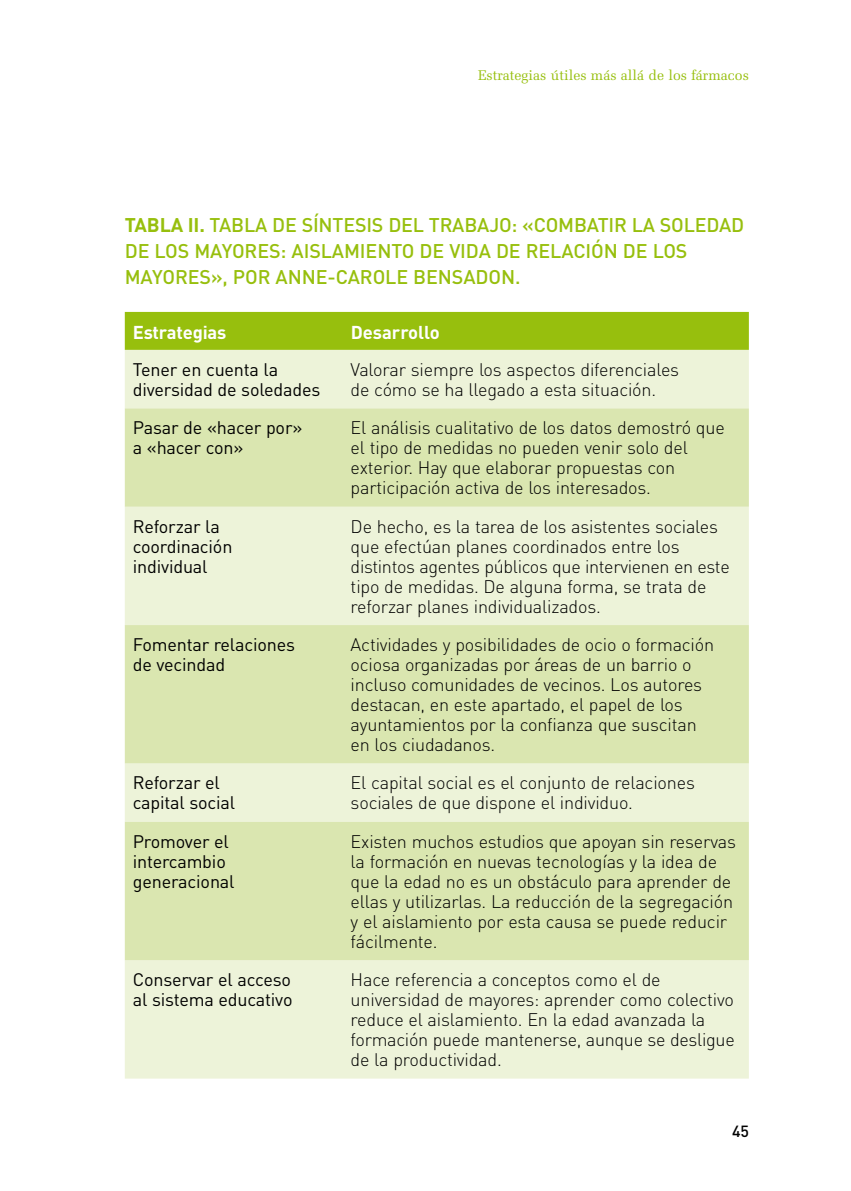
<style>
.page{position:relative;width:851px;height:1191px;background:#fff}
.page>*{position:absolute;margin:0;border:0;box-sizing:border-box;transform-origin:0 0}
.t1{font:500 19.6px/26px "DIN";letter-spacing:-.01em;color:#97bf0d}
.t2{font:700 18.4px "DIN";letter-spacing:-.01em;color:#fff}
.t3{font:300 18px/20px "DIN";letter-spacing:-.01em;color:#000}
.t4{font:18px/20px "DIN";letter-spacing:-.01em;color:#000}
.t5{font:500 16px "DIN";color:#000}
.t6{font:14px "Melior";color:#97bf0d}
.s1{font-weight:700}
</style>
<div class="page">
<div style="left:125px;top:312px;width:623px;height:38px;background:#97bf0d"></div>
<div style="left:125px;top:350px;width:623px;height:728px;background:#edf3d9"></div>
<svg style="left:125px;top:408px;width:623px;height:552px;background:#e0eabd"></svg>
<p class="t6" style="left:478px;top:66px;width:272px">Estrategias útiles más allá de los fármacos</p>
<p class="t1" style="left:125px;top:211px;width:206px"><span class="s1">Tabla II.</span> TABLA DE SÍNTE</p>
<p class="t1" style="left:125px;top:211px;width:620px;text-indent:230px">SIS DEL TRABAJO : «COM BATI R LA SOLEDAD<br>DE LOS MAYORES: AISLAMIENTO</p>
<p class="t1" style="left:419px;top:237px;width:269px">DE VI DA DE RELACIÓN DE LOS</p>
<p class="t1" style="left:125px;top:263px;width:165px">MAYORES», PO R ANNE</p>
<p class="t1" style="left:327px;top:263px;width:99px">-CAROLE BEN</p>
<p class="t1" style="left:452px;top:263px;width:70px">SADON .</p>
<p class="t2" style="left:133px;top:320px;width:95px">Estrategias</p>
<p class="t2" style="left:350px;top:320px;width:90px">Desarrollo</p>
<p class="t4" style="left:133px;top:359px;width:189px">Tener en cuenta la diversidad de soledades</p>
<p class="t3" style="left:350px;top:359px;width:330px">Valorar siempre los aspectos diferenciales de cómo se ha llegado a esta situación.</p>
<p class="t4" style="left:133px;top:417px;width:171px">Pasar de «hacer por» a «hacer con»</p>
<p class="t3" style="left:350px;top:417px;width:375px">El análisis cualitativo de los datos demostró que el tipo de medidas no pueden venir solo del exterior. Hay que elaborar propuestas con participación activa de los interesados.</p>
<p class="t4" style="left:133px;top:516px;width:101px">Reforzar la coordinación individual</p>
<p class="t3" style="left:350px;top:516px;width:380px">De hecho, es la tarea de los asistentes sociales que efectúan planes coordinados entre los distintos agentes públicos que intervienen en este tipo de medidas. De alguna forma, se trata de reforzar planes individualizados.</p>
<p class="t4" style="left:133px;top:634px;width:164px">Fomentar relaciones de vecindad</p>
<p class="t3" style="left:350px;top:634px;width:365px">Actividades y posibilidades de ocio o formación ociosa organizadas por áreas de un barrio o incluso comunidades de vecinos. Los autores destacan, en este apartado, el papel de los ayuntamientos por la confianza que suscitan en los ciudadanos.</p>
<p class="t4" style="left:133px;top:772px;width:104px">Reforzar el capital social</p>
<p class="t3" style="left:350px;top:772px;width:346px">El capital social es el conjunto de relaciones sociales de que dispone el individuo.</p>
<p class="t4" style="left:133px;top:831px;width:103px">Promover el intercambio generacional</p>
<p class="t3" style="left:350px;top:831px;width:386px">Existen muchos estudios que apoyan sin reservas la formación en nuevas tecnologías y la idea de que la edad no es un obstáculo para aprender de ellas y utilizarlas. La reducción de la segregación y el aislamiento por esta causa se puede reducir fácilmente.</p>
<p class="t4" style="left:133px;top:969px;width:161px">Conservar el acceso al sistema educativo</p>
<p class="t3" style="left:350px;top:969px;width:385px">Hace referencia a conceptos como el de universidad de mayores: aprender como colectivo reduce el aislamiento. En la edad avanzada la formación puede mantenerse, aunque se desligue de la productividad.</p>
<p class="t5" style="left:732px;top:1121px;width:18px">45</p>
</div>
